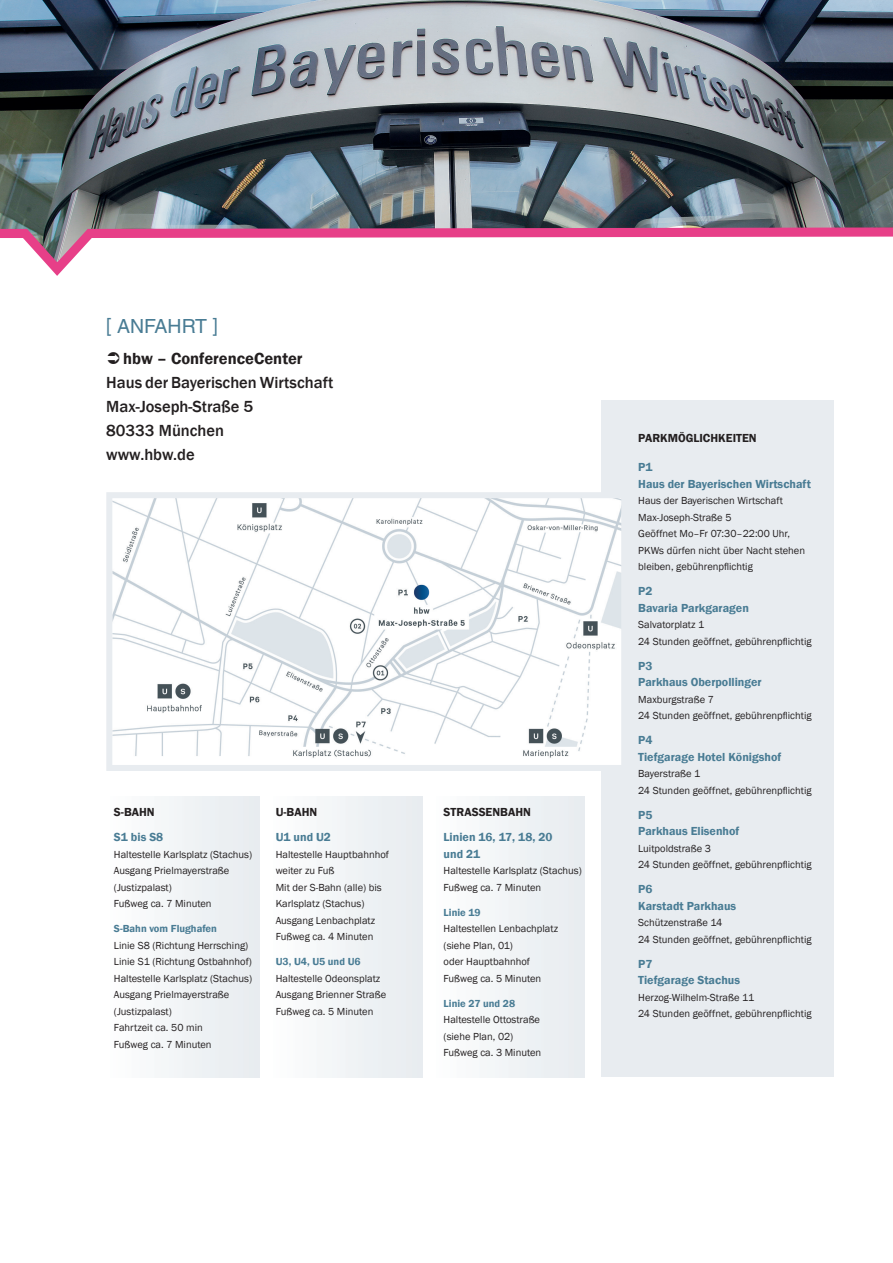
<style>
.page{position:relative;width:893px;height:1263px;background:#fff}
.page>*{position:absolute;margin:0;border:0;box-sizing:border-box;transform-origin:0 0}
.t1{font:19.5px "Helvetica";color:#497c94}
.t2{font:500 16.5px/24px "Franklin Gothic";color:#231f20}
.t3{font:600 16.5px "Franklin Gothic";color:#231f20}
.t4{font:600 12px/16.5px "Franklin Gothic";color:#497c94}
.t5{font:600 12px "Franklin Gothic";color:#231f20}
.t6{font:10.5px/16.5px "Franklin Gothic";color:#231f20}
.t7{font:600 10.5px "Franklin Gothic";color:#497c94}
</style>
<div class="page">
<div style="left:601px;top:400px;width:232px;height:677px;background:#e8ecf0"></div>
<div style="left:432px;top:796px;width:153px;height:281px;background:#f1f4f6"></div>
<div style="left:269px;top:796px;width:153px;height:281px;background:#f1f4f6"></div>
<div style="left:106px;top:796px;width:153px;height:281px;background:#f1f4f6"></div>
<img style="left:113px;top:499px;width:507px;height:265px">
<div style="left:106px;top:492px;width:521px;height:279px;border:6px solid #e8ecf0"></div>
<img style="left:0;top:0;width:893px;height:227px">
<svg style="left:0;top:227px;width:893px;height:49px"></svg>
<h1 class="t1" style="left:106px;top:315px;width:113px">[ ANFAHRT ]</h1>
<h2 class="t3" style="left:123px;top:348px;width:181px">hbw – ConferenceCenter</h2>
<h2 class="t2" style="left:106px;top:370px;width:229px">Haus der Bayerischen Wirtschaft<br>Max-Joseph-Straße 5<br>80333 München<br>www.hbw.de</h2>
<p class="t5" style="left:114px;top:805px;width:42px">S-BAHN</p>
<p class="t4" style="left:114px;top:829px;width:51px">S1 bis S8</p>
<p class="t6" style="left:114px;top:846px;width:140px">Haltestelle Karlsplatz (Stachus)<br>Ausgang Prielmayerstraße (Justizpalast)<br>Fußweg ca. 7 Minuten</p>
<p class="t7" style="left:114px;top:922px;width:105px">S-Bahn vom Flughafen</p>
<p class="t6" style="left:114px;top:937px;width:140px">Linie S8 (Richtung Herrsching)<br>Linie S1 (Richtung Ostbahnhof)<br>Haltestelle Karlsplatz (Stachus)<br>Ausgang Prielmayerstraße (Justizpalast)<br>Fahrtzeit ca. 50 min<br>Fußweg ca. 7 Minuten</p>
<p class="t5" style="left:276px;top:805px;width:43px">U-BAHN</p>
<p class="t4" style="left:276px;top:829px;width:57px">U1 und U2</p>
<p class="t6" style="left:276px;top:846px;width:115px">Haltestelle Hauptbahnhof weiter zu Fuß<br>Mit der S-Bahn (alle) bis<br>Karlsplatz (Stachus)<br>Ausgang Lenbachplatz<br>Fußweg ca. 4 Minuten</p>
<p class="t7" style="left:276px;top:955px;width:86px">U3, U4, U5 und U6</p>
<p class="t6" style="left:276px;top:970px;width:112px">Haltestelle Odeonsplatz<br>Ausgang Brienner Straße<br>Fußweg ca. 5 Minuten</p>
<p class="t5" style="left:444px;top:805px;width:89px">STRASSENBAHN</p>
<p class="t4" style="left:444px;top:829px;width:111px">Linien 16, 17, 18, 20 und 21</p>
<p class="t6" style="left:444px;top:862px;width:140px">Haltestelle Karlsplatz (Stachus)<br>Fußweg ca. 7 Minuten</p>
<p class="t7" style="left:444px;top:905px;width:39px">Linie 19</p>
<p class="t6" style="left:444px;top:920px;width:116px">Haltestellen Lenbachplatz (siehe Plan, 01)<br>oder Hauptbahnhof<br>Fußweg ca. 5 Minuten</p>
<p class="t7" style="left:444px;top:996px;width:73px">Linie 27 und 28</p>
<p class="t6" style="left:444px;top:1011px;width:99px">Haltestelle Ottostraße (siehe Plan, 02)<br>Fußweg ca. 3 Minuten</p>
<p class="t5" style="left:638px;top:431px;width:120px">PARKMÖGLICHKEITEN</p>
<p class="t4" style="left:638px;top:459px;width:174px">P1<br>Haus der Bayerischen Wirtschaft</p>
<p class="t6" style="left:638px;top:493px;width:168px">Haus der Bayerischen Wirtschaft<br>Max-Joseph-Straße 5<br>Geöffnet Mo–Fr 07:30–22:00 Uhr,<br>PKWs dürfen nicht über Nacht stehen bleiben, gebührenpflichtig</p>
<p class="t4" style="left:638px;top:583px;width:112px">P2<br>Bavaria Parkgaragen</p>
<p class="t6" style="left:638px;top:617px;width:175px">Salvatorplatz 1<br>24 Stunden geöffnet, gebührenpflichtig</p>
<p class="t4" style="left:638px;top:658px;width:125px">P3<br>Parkhaus Oberpollinger</p>
<p class="t6" style="left:638px;top:691px;width:175px">Maxburgstraße 7<br>24 Stunden geöffnet, gebührenpflichtig</p>
<p class="t4" style="left:638px;top:732px;width:144px">P4<br>Tiefgarage Hotel Königshof</p>
<p class="t6" style="left:638px;top:766px;width:175px">Bayerstraße 1<br>24 Stunden geöffnet, gebührenpflichtig</p>
<p class="t4" style="left:638px;top:807px;width:103px">P5<br>Parkhaus Elisenhof</p>
<p class="t6" style="left:638px;top:840px;width:175px">Luitpoldstraße 3<br>24 Stunden geöffnet, gebührenpflichtig</p>
<p class="t4" style="left:638px;top:881px;width:100px">P6<br>Karstadt Parkhaus</p>
<p class="t6" style="left:638px;top:915px;width:175px">Schützenstraße 14<br>24 Stunden geöffnet, gebührenpflichtig</p>
<p class="t4" style="left:638px;top:956px;width:103px">P7<br>Tiefgarage Stachus</p>
<p class="t6" style="left:638px;top:989px;width:175px">Herzog-Wilhelm-Straße 11<br>24 Stunden geöffnet, gebührenpflichtig</p>
</div>
